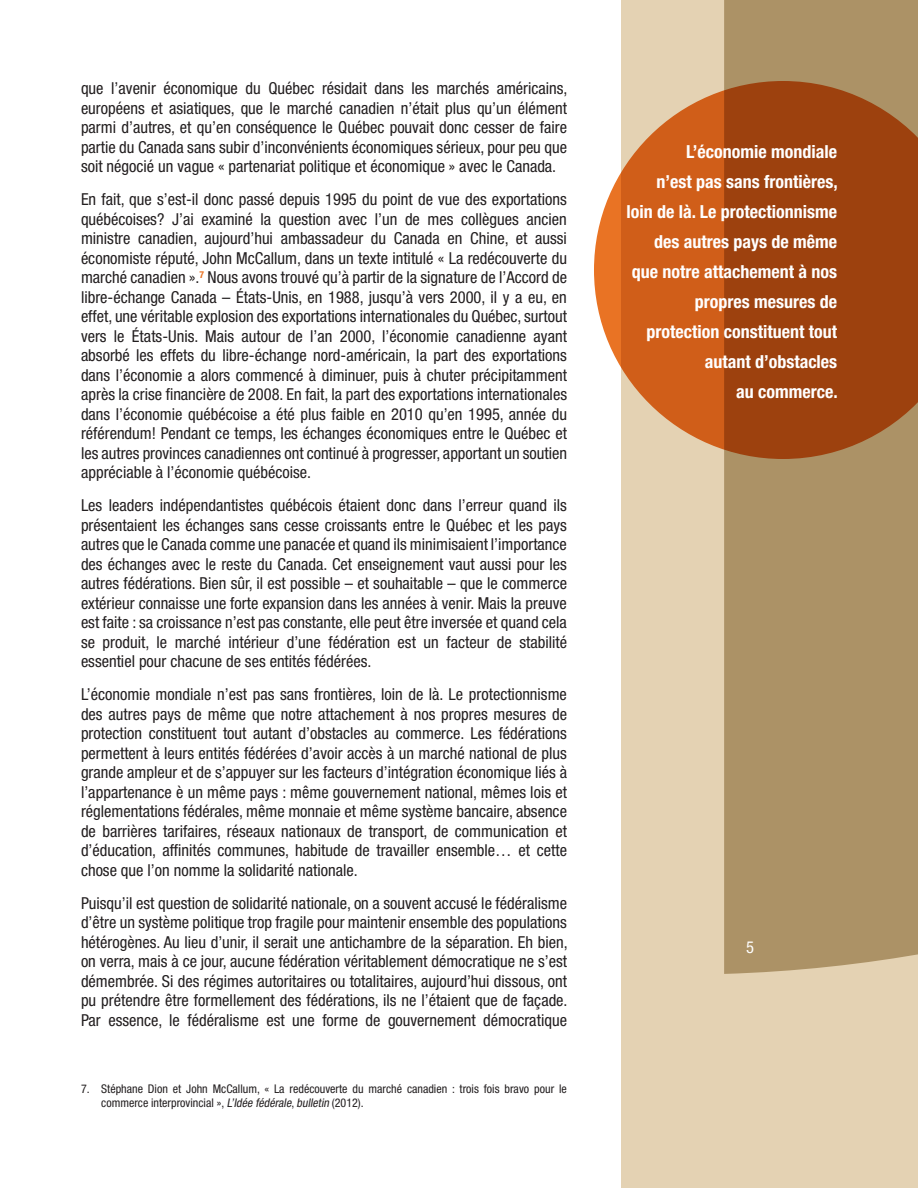
<style>
.page{position:relative;width:918px;height:1188px;background:#fff}
.page>*{position:absolute;margin:0;border:0;box-sizing:border-box;transform-origin:0 0}
.t1{font:700 condensed 18px/30px "Helvetica Neue";color:#fff;text-align:right}
.t2{font:condensed 16.5px/19.5px "Helvetica Neue";color:#231f20;text-align:justify}
.t3{font:condensed 16.5px "Helvetica Neue";color:#fff}
.t4{font:condensed 12px/14.4px "Helvetica Neue";color:#231f20}
.s1{font-style:italic}
</style>
<div class="page">
<div style="left:621px;top:0;width:297px;height:1188px;background:#e4d2b3"></div>
<div style="left:724px;top:0;width:194px;height:974px;background:#ac9266"></div>
<svg style="left:594px;top:81px;width:324px;height:378px;background:#b7622f"></svg>
<p class="t2" style="left:81px;top:78px;width:488px">que l’avenir économique du Québec résidait dans les marchés américains, européens et asiatiques, que le marché canadien n’était plus qu’un élément parmi d’autres, et qu’en conséquence le Québec pouvait donc cesser de faire partie du Canada sans subir d’inconvénients économiques sérieux, pour peu que soit négocié un vague « partenariat politique et économique » avec le Canada.</p>
<p class="t2" style="left:81px;top:189px;width:488px">En fait, que s’est-il donc passé depuis 1995 du point de vue des exportations québécoises? J’ai examiné la question avec l’un de mes collègues ancien ministre canadien, aujourd’hui ambassadeur du Canada en Chine, et aussi économiste réputé, John McCallum, dans un texte intitulé « La redécouverte du marché canadien ».<sup>7</sup> Nous avons trouvé qu’à partir de la signature de l’Accord de libre-échange Canada – États-Unis, en 1988, jusqu’à vers 2000, il y a eu, en effet, une véritable explosion des exportations internationales du Québec, surtout vers le États-Unis. Mais autour de l’an 2000, l’économie canadienne ayant absorbé les effets du libre-échange nord-américain, la part des exportations dans l’économie a alors commencé à diminuer, puis à chuter précipitamment après la crise financière de 2008. En fait, la part des exportations internationales dans l’économie québécoise a été plus faible en 2010 qu’en 1995, année du référendum! Pendant ce temps, les échanges économiques entre le Québec et les autres provinces canadiennes ont continué à progresser, apportant un soutien appréciable à l’économie québécoise.</p>
<p class="t2" style="left:81px;top:495px;width:488px">Les leaders indépendantistes québécois étaient donc dans l’erreur quand ils présentaient les échanges sans cesse croissants entre le Québec et les pays autres que le Canada comme une panacée et quand ils minimisaient l’importance des échanges avec le reste du Canada. Cet enseignement vaut aussi pour les autres fédérations. Bien sûr, il est possible – et souhaitable – que le commerce extérieur connaisse une forte expansion dans les années à venir. Mais la preuve est faite : sa croissance n’est pas constante, elle peut être inversée et quand cela se produit, le marché intérieur d’une fédération est un facteur de stabilité essentiel pour chacune de ses entités fédérées.</p>
<p class="t2" style="left:81px;top:684px;width:488px">L’économie mondiale n’est pas sans frontières, loin de là. Le protectionnisme des autres pays de même que notre attachement à nos propres mesures de protection constituent tout autant d’obstacles au commerce. Les fédérations permettent à leurs entités fédérées d’avoir accès à un marché national de plus grande ampleur et de s’appuyer sur les facteurs d’intégration économique liés à l’appartenance è un même pays : même gouvernement national, mêmes lois et réglementations fédérales, même monnaie et même système bancaire, absence de barrières tarifaires, réseaux nationaux de transport, de communication et d’éducation, affinités communes, habitude de travailler ensemble… et cette chose que l’on nomme la solidarité nationale.</p>
<p class="t2" style="left:81px;top:893px;width:488px">Puisqu’il est question de solidarité nationale, on a souvent accusé le fédéralisme d’être un système politique trop fragile pour maintenir ensemble des populations hétérogènes. Au lieu d’unir, il serait une antichambre de la séparation. Eh bien, on verra, mais à ce jour, aucune fédération véritablement démocratique ne s’est démembrée. Si des régimes autoritaires ou totalitaires, aujourd’hui dissous, ont pu prétendre être formellement des fédérations, ils ne l’étaient que de façade.<br>Par essence, le fédéralisme est une forme de gouvernement démocratique</p>
<p class="t4" style="left:101px;top:1081px;width:467px;text-indent:-20px">7. Stéphane Dion et John McCallum, « La redécouverte du marché canadien : trois fois bravo pour le commerce interprovincial », <span class="s1">L’Idée fédérale</span>, <span class="s1">bulletin</span> (2012).</p>
<p class="t1" style="left:686px;top:136px;width:152px">L’économie mondiale</p>
<p class="t1" style="left:656px;top:166px;width:183px">n’est pas sans frontières,</p>
<p class="t1" style="left:627px;top:196px;width:212px">loin de là. Le protectionnisme des autres pays de même que notre attachement à nos propres mesures de protection constituent tout autant d’obstacles</p>
<p class="t1" style="left:736px;top:376px;width:103px">au commerce.</p>
<p class="t3" style="left:746px;top:938px;width:9px">5</p>
</div>
